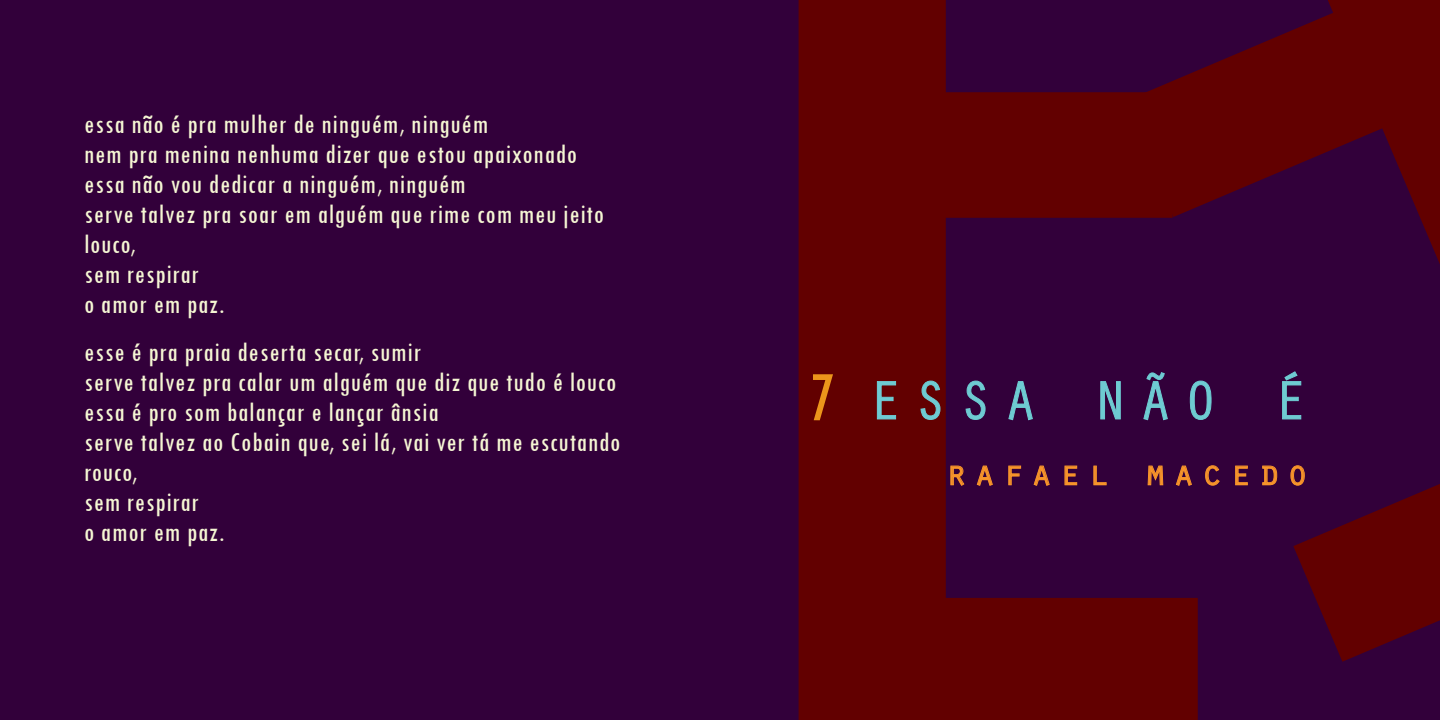
<style>
.page{position:relative;width:1440px;height:720px;background:#32003a}
.page>*{position:absolute;margin:0;border:0;box-sizing:border-box;transform-origin:0 0}
.t1{font:500 condensed 74px "Tw Cen";color:#ec951b}
.t2{font:56px "Orator Std";letter-spacing:.205em;color:#6ecbd2}
.t3{font:36px "Orator Std";letter-spacing:.19em;color:#f7942a}
.t4{font:500 condensed 28px/30px "Tw Cen";letter-spacing:.03em;color:#f5f6d3}
</style>
<div class="page">
<svg style="left:799px;top:0;width:399px;height:720px;fill:#620000"></svg>
<svg style="left:1124px;top:0;width:316px;height:662px"></svg>
<svg style="left:876px;top:381px;width:21px;height:39px"></svg>
<svg style="left:920px;top:380px;width:21px;height:40px"></svg>
<svg style="left:965px;top:380px;width:21px;height:40px"></svg>
<svg style="left:1008px;top:381px;width:25px;height:40px"></svg>
<svg style="left:1100px;top:381px;width:21px;height:39px"></svg>
<svg style="left:1143px;top:372px;width:25px;height:49px"></svg>
<svg style="left:1189px;top:380px;width:23px;height:40px"></svg>
<svg style="left:1282px;top:371px;width:20px;height:49px"></svg>
<svg style="left:950px;top:466px;width:14px;height:20px"></svg>
<svg style="left:977px;top:466px;width:16px;height:20px"></svg>
<svg style="left:1008px;top:466px;width:13px;height:19px"></svg>
<svg style="left:1034px;top:466px;width:16px;height:20px"></svg>
<svg style="left:1065px;top:466px;width:12px;height:19px"></svg>
<svg style="left:1093px;top:466px;width:14px;height:19px"></svg>
<svg style="left:1148px;top:435px;width:15px;height:50px"></svg>
<svg style="left:1176px;top:466px;width:16px;height:20px"></svg>
<svg style="left:1205px;top:465px;width:15px;height:21px"></svg>
<svg style="left:1235px;top:466px;width:13px;height:19px"></svg>
<svg style="left:1262px;top:466px;width:15px;height:19px"></svg>
<svg style="left:1291px;top:465px;width:14px;height:21px"></svg>
<p class="t4" style="left:84px;top:109px;width:522px">essa não é pra mulher de ninguém, ninguém<br>nem pra menina nenhuma dizer que estou apaixonado essa não vou dedicar a ninguém, ninguém<br>serve talvez pra soar em alguém que rime com meu jeito louco,<br>sem respirar<br>o amor em paz.</p>
<p class="t4" style="left:84px;top:336px;width:538px">esse é pra praia deserta secar, sumir<br>serve talvez pra calar um alguém que diz que tudo é louco essa é pro som balançar e lançar ânsia<br>serve talvez ao Cobain que, sei lá, vai ver tá me escutando rouco,<br>sem respirar<br>o amor em paz.</p>
<h1 class="t1" style="left:807px;top:352px;width:29px">7</h1>
<h2 class="t2" style="left:869px;top:360px;width:440px">ESSA NÃO É</h2>
<p class="t3" style="left:946px;top:447px;width:364px">rafael macedo</p>
</div>
